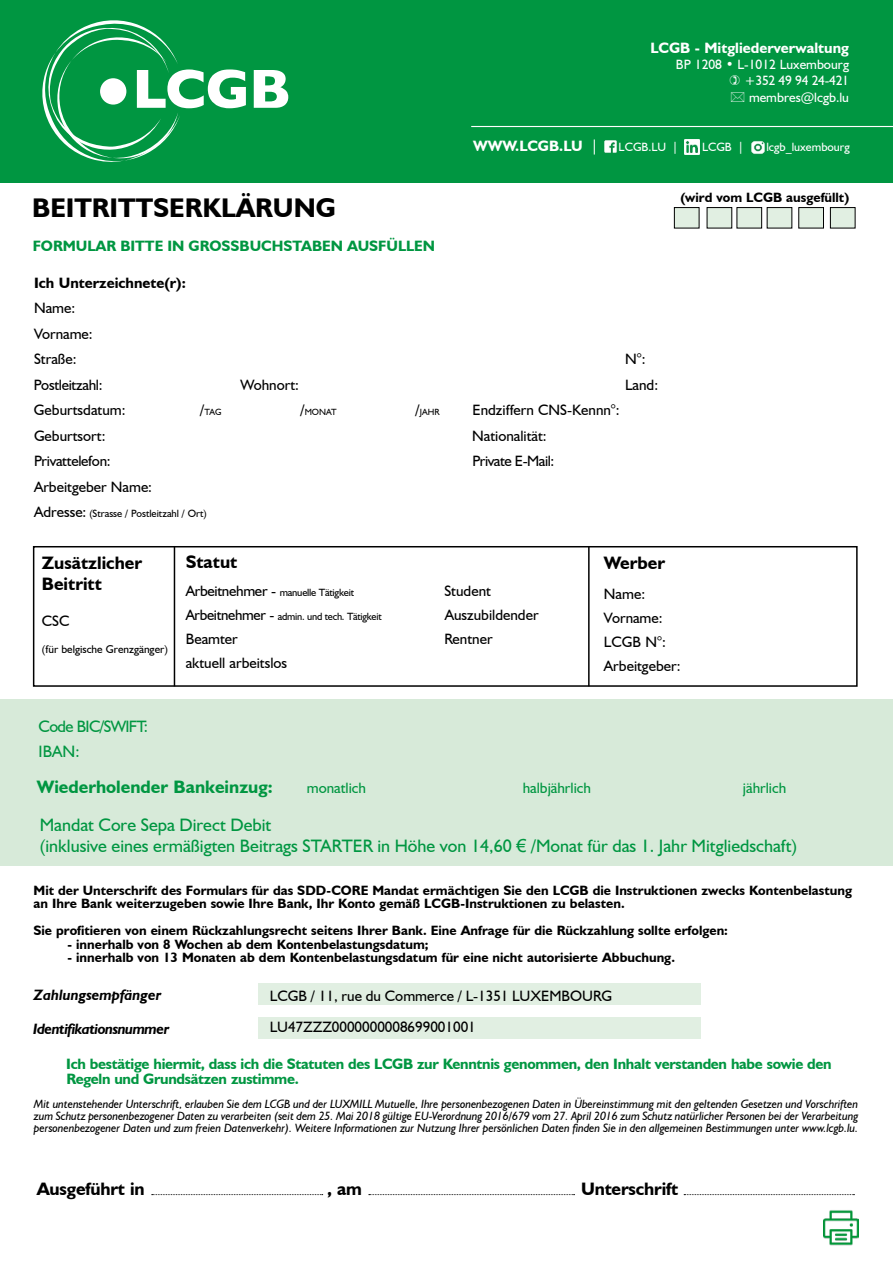
<style>
.page{position:relative;width:893px;height:1263px;background:#fff}
.page>*{position:absolute;margin:0;border:0;box-sizing:border-box;transform-origin:0 0}
.t1{font:700 27px "Humanist 521 BT";color:#000}
.t2{font:18px/21.6px "Humanist 521 BT";color:#009641}
.t3{font:700 18px/21.6px "Humanist 521 BT";color:#000}
.t4{font:700 18px "Humanist 521 BT";color:#009641}
.t5{font:16.5px/25.2px "Humanist 521 BT";letter-spacing:-.04em;color:#009641}
.t6{font:15px/24px "Humanist 521 BT";color:#000}
.t7{font:700 15px/15px "Humanist 521 BT";letter-spacing:-.02em;color:#009641}
.t8{font:700 15px "Humanist 521 BT";color:#009641}
.t9{font:700 15px "Humanist 521 BT";color:#fff}
.t10{font:15px "Humanist 521 BT";color:#009641}
.t11{font:15px "Humanist 521 BT";letter-spacing:-.02em;color:#000}
.t12{font:italic 700 15px "Humanist 521 BT";letter-spacing:-.03em;color:#000}
.t13{font:700 15px "Humanist 521 BT";color:#000}
.t14{font:italic 700 15px "Humanist 521 BT";color:#000}
.t15{font:15px "Humanist 521 BT";letter-spacing:-.03em;color:#000}
.t16{font:700 13.5px/13.5px "Humanist 521 BT";color:#000}
.t17{font:13.5px/16.2px "Humanist 521 BT";color:#fff;text-align:right}
.t18{font:italic 12px/12px "Humanist 521 BT";letter-spacing:-.01em;color:#000;text-align:justify}
.t19{font:12px "Humanist 521 BT";color:#fff}
.t20{font:11.25px "Humanist 521 BT";color:#000}
.t21{font:10.5px "Humanist 521 BT";letter-spacing:-.02em;color:#000}
.t22{font:10.5px "Humanist 521 BT";color:#000}
.t23{font:9px "Humanist 521 BT";color:#000}
.s1{font-weight:400}
.s2{font-size:15px}
.s3{font-family:"Arial"}
</style>
<div class="page">
<div style="left:0;top:699px;width:893px;height:166px;background:#d7ead9"></div>
<div style="left:0;top:0;width:893px;height:182px;background:#009641"></div>
<div style="left:830px;top:208px;width:25px;height:20px;background:#e1efe2"></div>
<div style="left:830px;top:207px;width:25px;height:21px;border:1px solid #000"></div>
<div style="left:799px;top:208px;width:24px;height:20px;background:#e1efe2"></div>
<div style="left:798px;top:207px;width:26px;height:21px;border:1px solid #000"></div>
<div style="left:767px;top:208px;width:25px;height:20px;background:#e1efe2"></div>
<div style="left:767px;top:207px;width:25px;height:21px;border:1px solid #000"></div>
<div style="left:707px;top:208px;width:25px;height:20px;background:#e1efe2"></div>
<div style="left:707px;top:207px;width:25px;height:21px;border:1px solid #000"></div>
<div style="left:674px;top:208px;width:25px;height:20px;background:#e1efe2"></div>
<div style="left:674px;top:207px;width:25px;height:21px;border:1px solid #000"></div>
<svg style="left:684px;top:1194px;width:170px;height:1px"></svg>
<svg style="left:369px;top:1194px;width:206px;height:1px"></svg>
<svg style="left:152px;top:1194px;width:171px;height:1px"></svg>
<div style="left:259px;top:983px;width:442px;height:22px;background:#e1efe2"></div>
<div style="left:737px;top:208px;width:25px;height:20px;background:#e1efe2"></div>
<div style="left:736px;top:207px;width:26px;height:21px;border:1px solid #000"></div>
<div style="left:259px;top:1017px;width:442px;height:21px;background:#e1efe2"></div>
<div style="left:33px;top:546px;width:825px;height:141px;border:2px solid #000"></div>
<hr style="left:588px;top:546px;width:2px;height:140px;background:#000">
<hr style="left:174px;top:546px;width:1px;height:140px;background:#000">
<img style="left:823px;top:1210px;width:35px;height:35px">
<svg style="left:42px;top:20px;width:204px;height:142px"></svg>
<svg style="left:254px;top:70px;width:34px;height:38px"></svg>
<hr style="left:471px;top:126px;width:422px;height:1px;background:#fff">
<img style="left:604px;top:140px;width:13px;height:13px">
<img style="left:684px;top:140px;width:15px;height:15px">
<img style="left:751px;top:140px;width:14px;height:15px">
<p class="t9" style="left:650px;top:39px;width:200px">LCGB - Mitgliederverwaltung</p>
<p class="t17" style="left:676px;top:56px;width:175px">BP 1208 • L-1012 Luxembourg +352 49 94 24-421 membres@lcgb.lu</p>
<p class="t9" style="left:473px;top:137px;width:127px">WWW.LCGB.LU <span class="s1">|</span></p>
<p class="t19" style="left:619px;top:140px;width:61px">LCGB.LU |</p>
<p class="t19" style="left:702px;top:140px;width:43px">LCGB |</p>
<p class="t19" style="left:766px;top:140px;width:85px">lcgb_luxembourg</p>
<h1 class="t1" style="left:32px;top:191px;width:305px">BEITRITTSERKLÄRUNG</h1>
<p class="t16" style="left:680px;top:191px;width:170px">(wird vom LCGB ausgefüllt)</p>
<p class="t8" style="left:33px;top:237px;width:404px">FORMULAR BITTE IN GROSSBUCHSTABEN AUSFÜLLEN</p>
<p class="t13" style="left:34px;top:273px;width:153px">Ich Unterzeichnete(r):</p>
<p class="t6" style="left:34px;top:295px;width:60px;line-height:25.5px">Name:<br>Vorname:<br>Straße:</p>
<p class="t6" style="left:625px;top:347px;width:22px">N°:</p>
<p class="t11" style="left:34px;top:375px;width:70px">Postleitzahl:</p>
<p class="t6" style="left:240px;top:372px;width:60px">Wohnort:</p>
<p class="t6" style="left:625px;top:372px;width:35px">Land:</p>
<p class="t6" style="left:34px;top:398px;width:93px">Geburtsdatum:</p>
<p class="t23" style="left:200px;top:407px;width:23px"><span class="s2">/</span>TAG</p>
<p class="t23" style="left:300px;top:407px;width:38px"><span class="s2">/</span>MONAT</p>
<p class="t23" style="left:416px;top:407px;width:25px"><span class="s2">/</span>JAHR</p>
<p class="t6" style="left:473px;top:398px;width:149px">Endziffern CNS-Kennn°:</p>
<p class="t6" style="left:34px;top:423px;width:73px">Geburtsort:</p>
<p class="t6" style="left:472px;top:423px;width:76px">Nationalität:</p>
<p class="t11" style="left:34px;top:452px;width:78px">Privattelefon:</p>
<p class="t15" style="left:472px;top:452px;width:83px">Private E-Mail:</p>
<p class="t6" style="left:34px;top:474px;width:120px">Arbeitgeber Name:</p>
<p class="t22" style="left:34px;top:507px;width:174px"><span class="s2">Adresse:</span> (Strasse / Postleitzahl / Ort)</p>
<h2 class="t3" style="left:42px;top:551px;width:102px">Zusätzlicher<br>Beitritt</h2>
<p class="t6" style="left:42px;top:609px;width:29px">CSC</p>
<p class="t20" style="left:42px;top:642px;width:128px">(für belgische Grenzgänger)</p>
<h2 class="t3" style="left:186px;top:550px;width:53px">Statut</h2>
<p class="t21" style="left:186px;top:585px;width:170px"><span class="s2">Arbeitnehmer -</span> manuelle Tätigkeit</p>
<p class="t21" style="left:186px;top:609px;width:197px"><span class="s2">Arbeitnehmer -</span> admin. und tech. Tätigkeit</p>
<p class="t6" style="left:186px;top:626px;width:103px">Beamter<br>aktuell arbeitslos</p>
<h3 class="t5" style="left:39px;top:713px;width:111px">Code BIC/SWIFT:<br>IBAN:</h3>
<p class="t6" style="left:444px;top:578px;width:96px">Student<br>Auszubildender<br>Rentner</p>
<h2 class="t3" style="left:604px;top:551px;width:63px">Werber</h2>
<p class="t6" style="left:604px;top:581px;width:78px">Name:<br>Vorname:<br>LCGB N°:<br>Arbeitgeber:</p>
<h2 class="t4" style="left:37px;top:776px;width:238px">Wiederholender Bankeinzug:</h2>
<p class="t10" style="left:307px;top:779px;width:61px">monatlich</p>
<p class="t10" style="left:523px;top:779px;width:70px">halbjährlich</p>
<p class="t10" style="left:743px;top:779px;width:45px">jährlich</p>
<h2 class="t2" style="left:40px;top:813px;width:759px">Mandat Core Sepa Direct Debit<br>(inklusive eines ermäßigten Beitrags STARTER in Höhe von 14,60 <span class="s3">€</span> /Monat für das 1. Jahr Mitgliedschaft)</h2>
<p class="t16" style="left:34px;top:883px;width:820px">Mit der Unterschrift des Formulars für das SDD-CORE Mandat ermächtigen Sie den LCGB die Instruktionen zwecks Kontenbelastung an Ihre Bank weiterzugeben sowie Ihre Bank, Ihr Konto gemäß LCGB-Instruktionen zu belasten.</p>
<p class="t16" style="left:34px;top:924px;width:696px">Sie profitieren von einem Rückzahlungsrecht seitens Ihrer Bank. Eine Anfrage für die Rückzahlung sollte erfolgen:</p>
<p class="t16" style="left:68px;top:937px;width:362px">- innerhalb von 8 Wochen ab dem Kontenbelastungsdatum;</p>
<p class="t16" style="left:68px;top:951px;width:609px">- innerhalb von 13 Monaten ab dem Kontenbelastungsdatum für eine nicht autorisierte Abbuchung.</p>
<p class="t14" style="left:33px;top:985px;width:130px">Zahlungsempfänger</p>
<p class="t12" style="left:33px;top:1019px;width:138px">Identifikationsnummer</p>
<p class="t6" style="left:270px;top:980px;width:344px;line-height:30.6px">LCGB / 11, rue du Commerce / L-1351 LUXEMBOURG<br>LU47ZZZ0000000008699001001</p>
<p class="t7" style="left:66px;top:1056px;width:767px">Ich bestätige hiermit, dass ich die Statuten des LCGB zur Kenntnis genommen, den Inhalt verstanden habe sowie den<br>Regeln und Grundsätzen zustimme.</p>
<p class="t18" style="left:34px;top:1097px;width:826px">Mit untenstehender Unterschrift, erlauben Sie dem LCGB und der LUXMILL Mutuelle, Ihre personenbezogenen Daten in Übereinstimmung mit den geltenden Gesetzen und Vorschriften zum Schutz personenbezogener Daten zu verarbeiten (seit dem 25. Mai 2018 gültige EU-Verordnung 2016/679 vom 27. April 2016 zum Schutz natürlicher Personen bei der Verarbeitung personenbezogener Daten und zum freien Datenverkehr). Weitere Informationen zur Nutzung Ihrer persönlichen Daten finden Sie in den allgemeinen Bestimmungen unter www.lcgb.lu.</p>
<h2 class="t3" style="left:37px;top:1177px;width:109px">Ausgeführt in</h2>
<h2 class="t3" style="left:327px;top:1177px;width:36px">, am</h2>
<h2 class="t3" style="left:581px;top:1177px;width:99px">Unterschrift</h2>
</div>
